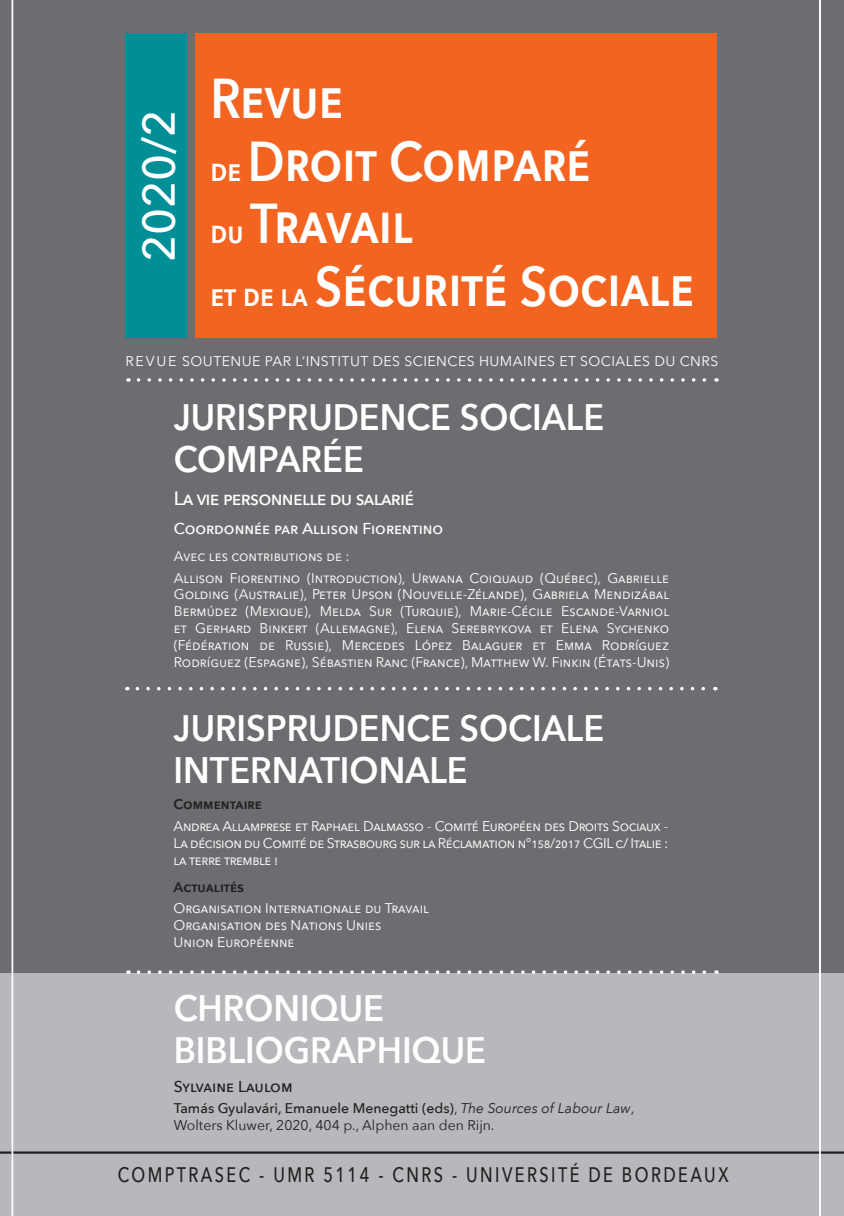
<style>
.page{position:relative;width:844px;height:1216px;background:#fff}
.page>*{position:absolute;margin:0;border:0;box-sizing:border-box;transform-origin:0 0}
.t1{font:600 56px "Avenir Next";color:#fff;scale:.86 1}
.t2{font:500 45.5px "Avenir Next";color:#fff}
.t3{font:600 36.75px/42px "Avenir Next";color:#fff;scale:.93 1}
.t4{font:500 21px "Avenir Next";letter-spacing:.15em;color:#231f20;scale:.77 1}
.Titre_article_couv_1{font:500 19.25px "Avenir Next";letter-spacing:-.04em;color:#fff}
.Titre_article_couv_1-2{font:500 15.75px "Avenir Next";color:#fff}
.t5{font:500 15.75px "Avenir Next";color:#231f20}
.Titre_article_couv_1-3{font:14px/16.8px "Avenir Next";color:#fff;text-align:justify}
.t6{font:14px/16.8px "Avenir Next";color:#231f20}
.Titre_article_couv_1-4{font:14px "Avenir Next";letter-spacing:.03em;color:#fff}
.Titre_article_couv_1-5{font:600 14px "Avenir Next";color:#231f20}
.Titre_article_couv_1-6{font:600 14px "Avenir Next";letter-spacing:.03em;color:#231f20}
.s1{font-size:31.5px}
.s2{font-weight:500}
.s3{font-style:italic}
</style>
<div class="page">
<div style="left:0;top:0;width:843px;height:1215px;background:#b7b8bb"></div>
<div style="left:0;top:0;width:843px;height:972px;background:#6c6d70"></div>
<hr style="left:0;top:1151px;width:843px;height:2px;background:#231f20">
<hr style="left:819px;top:0;width:1px;height:1215px;background:#fff">
<hr style="left:12px;top:0;width:1px;height:1215px;background:#fff">
<div style="left:195px;top:33px;width:521px;height:305px;background:#f36421"></div>
<div style="left:125px;top:33px;width:62px;height:305px;background:#008f97"></div>
<svg style="left:138px;top:378px;width:578px;height:3px"></svg>
<svg style="left:138px;top:970px;width:578px;height:3px"></svg>
<svg style="left:137px;top:687px;width:578px;height:3px"></svg>
<p class="t2" style="left:120px;top:262px;width:154px;rotate:-90deg">2020/2</p>
<p class="t1" style="left:210px;top:50px;width:156px">Revue</p>
<p class="t1" style="left:210px;top:113px;width:443px"><span class="s1">de</span> Droit Comparé</p>
<p class="t1" style="left:210px;top:176px;width:237px"><span class="s1">du</span> Travail</p>
<p class="t1" style="left:210px;top:239px;width:563px"><span class="s1">et de la</span> Sécurité Sociale</p>
<p class="Titre_article_couv_1-4" style="left:125px;top:349px;width:594px">REVUE SOUTENUE PAR L’INSTITUT DES SCIENCES HUMAINES ET SOCIALES DU CNRS</p>
<p class="t3" style="left:174px;top:395px;width:464px">JURISPRUDENCE SOCIALE<br>COMPARÉE</p>
<p class="Titre_article_couv_1" style="left:174px;top:482px;width:242px">La vie personnelle du salarié</p>
<p class="Titre_article_couv_1-2" style="left:174px;top:515px;width:271px">Coordonnée par Allison Fiorentino</p>
<p class="Titre_article_couv_1-3" style="left:174px;top:547px;width:177px">Avec les contributions de :</p>
<p class="Titre_article_couv_1-3" style="left:174px;top:568px;width:497px">Allison Fiorentino (Introduction), Urwana Coiquaud (Québec), Gabrielle Golding (Australie), Peter Upson (Nouvelle-Zélande), Gabriela Mendizábal Bermúdez (Mexique), Melda Sur (Turquie), Marie-Cécile Escande-Varniol et Gerhard Binkert (Allemagne), Elena Serebrykova et Elena Sychenko (Fédération de Russie), Mercedes López Balaguer et Emma Rodríguez Rodríguez (Espagne), Sébastien Ranc (France), Matthew W. Finkin (États-Unis)</p>
<p class="t3" style="left:173px;top:706px;width:464px">JURISPRUDENCE SOCIALE<br>INTERNATIONALE</p>
<p class="Titre_article_couv_1-5" style="left:173px;top:792px;width:90px">Commentaire</p>
<p class="Titre_article_couv_1-3" style="left:173px;top:817px;width:496px">Andrea Allamprese et Raphael Dalmasso - Comité Européen des Droits Sociaux - La décision du Comité de Strasbourg sur la Réclamation n°158/2017 CGIL c/ Italie : la terre tremble !</p>
<p class="Titre_article_couv_1-6" style="left:173px;top:874px;width:72px">Actualités</p>
<p class="Titre_article_couv_1-3" style="left:173px;top:899px;width:257px">Organisation Internationale du Travail</p>
<p class="Titre_article_couv_1-3" style="left:173px;top:916px;width:209px">Organisation des Nations Unies</p>
<p class="Titre_article_couv_1-3" style="left:173px;top:933px;width:122px">Union Européenne</p>
<p class="t3" style="left:174px;top:986px;width:337px">CHRONIQUE<br>BIBLIOGRAPHIQUE</p>
<p class="t5" style="left:174px;top:1072px;width:120px">Sylvaine Laulom</p>
<p class="t6" style="left:174px;top:1099px;width:462px"><span class="s2">Tamás Gyulavári, Emanuele Menegatti (eds)</span>, <span class="s3">The Sources of Labour Law</span>,<br>Wolters Kluwer, 2020, 404 p., Alphen aan den Rijn.</p>
<p class="t4" style="left:118px;top:1156px;width:795px">COMPTRASEC - UMR 5114 - CNRS - UNIVERSITÉ DE BORDEAUX</p>
</div>
